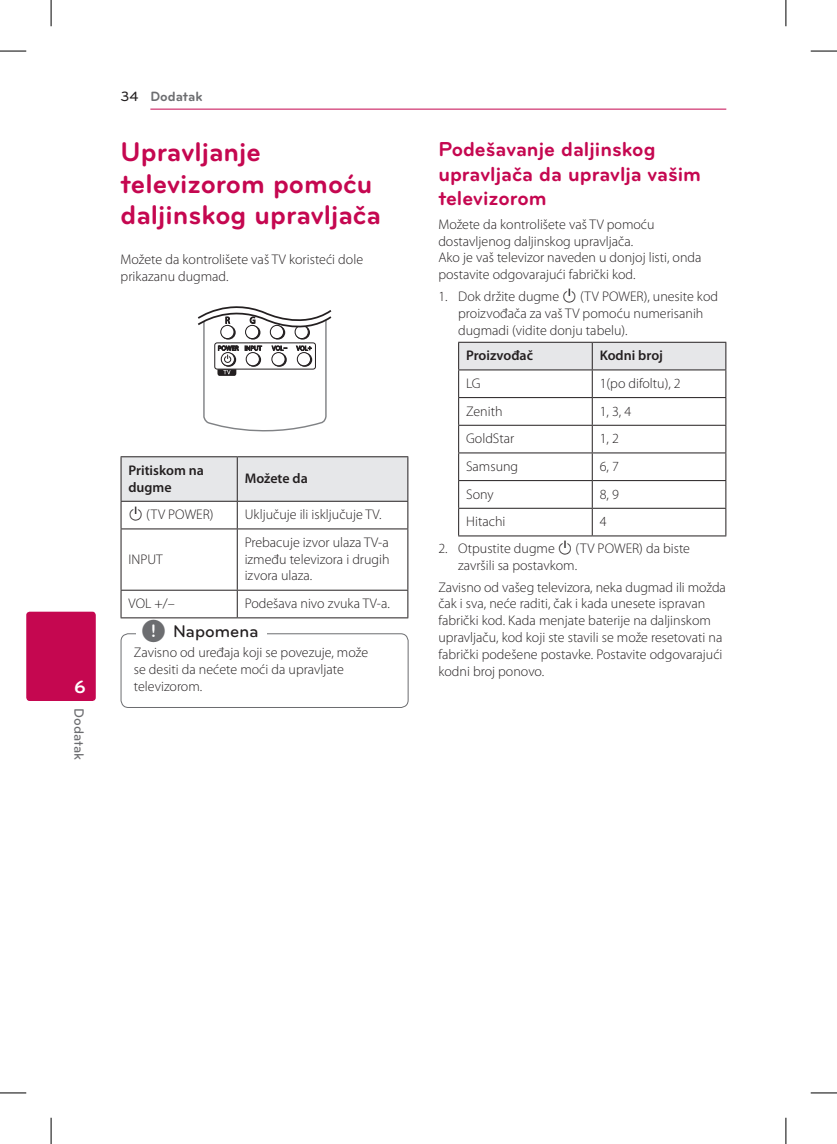
<style>
.page{position:relative;width:837px;height:1144px;background:#fff}
.page>*{position:absolute;margin:0;border:0;box-sizing:border-box;transform-origin:0 0}
.Title_1{font:700 28px/31.5px "Bryant LG";color:#c50750}
.Title_2{font:700 21px/24.5px "Bryant LG";color:#c50750}
.t1{font:700 18.38px "Bryant LG";color:#fff}
.t2{font:500 17.5px "Bryant LG";color:#231f20}
.Content_text_Light{font:300 14px/16.8px "Myriad Pro";color:#231f20}
.Content_text_Num{font:300 14px/16.8px "Myriad Pro";color:#231f20}
.Content_text_Light-2{font:600 14px/16.8px "Myriad Pro";color:#231f20}
.Chapter_Title_Top_L{font:700 14px "Bryant LG";color:#6c6d70}
.Chapter_Title_Side{font:500 14px "Bryant LG";color:#6c6d70}
.Page_No_left{font:500 14px "Bryant LG";color:#231f20}
.s1{font-family:"UPSYS Common";font-weight:400}
.s2{font-family:"UPSYS Common";font-weight:400;font-size:26.25px;color:#6c6d70}
</style>
<div class="page">
<hr style="left:150px;top:109px;width:576px;height:1px;background:#c50750">
<div style="left:26px;top:612px;width:70px;height:89px;background:#c50750;border-radius:3px"></div>
<hr style="left:121px;top:456px;width:116px;height:1px;background:#231f20">
<hr style="left:237px;top:456px;width:171px;height:1px;background:#231f20">
<svg style="left:121px;top:457px;width:287px;height:71px"></svg>
<hr style="left:121px;top:528px;width:116px;height:1px;background:#231f20">
<hr style="left:121px;top:529px;width:1px;height:61px;background:#231f20">
<hr style="left:237px;top:528px;width:171px;height:1px;background:#231f20">
<hr style="left:237px;top:529px;width:1px;height:61px;background:#231f20">
<hr style="left:407px;top:529px;width:1px;height:61px;background:#231f20">
<hr style="left:121px;top:590px;width:116px;height:1px;background:#231f20">
<svg style="left:121px;top:591px;width:1px;height:26px"></svg>
<hr style="left:237px;top:590px;width:171px;height:1px;background:#231f20">
<svg style="left:237px;top:591px;width:1px;height:26px"></svg>
<svg style="left:407px;top:591px;width:1px;height:26px"></svg>
<hr style="left:121px;top:617px;width:116px;height:1px;background:#231f20">
<hr style="left:237px;top:617px;width:171px;height:1px;background:#231f20">
<div style="left:121px;top:633px;width:287px;height:75px;border:1px solid #6c6d70;border-radius:7px"></div>
<div style="left:136px;top:628px;width:130px;height:18px;background:#fff"></div>
<svg style="left:458px;top:342px;width:268px;height:193px"></svg>
<hr style="left:458px;top:535px;width:134px;height:1px;background:#231f20">
<hr style="left:592px;top:535px;width:134px;height:1px;background:#231f20">
<svg style="left:197px;top:306px;width:135px;height:125px"></svg>
<svg style="left:0;top:51px;width:26px;height:1px"></svg>
<svg style="left:810px;top:51px;width:26px;height:1px"></svg>
<svg style="left:0;top:1092px;width:26px;height:1px"></svg>
<svg style="left:810px;top:1092px;width:26px;height:1px"></svg>
<svg style="left:51px;top:0;width:1px;height:26px"></svg>
<svg style="left:51px;top:1118px;width:1px;height:26px"></svg>
<svg style="left:785px;top:0;width:1px;height:26px"></svg>
<svg style="left:785px;top:1118px;width:1px;height:26px"></svg>
<p class="Page_No_left" style="left:121px;top:88px;width:19px">34</p>
<p class="Chapter_Title_Top_L" style="left:150px;top:88px;width:54px">Dodatak</p>
<p class="Title_1" style="left:121px;top:136px;width:262px">Upravljanje televizorom pomoću daljinskog upravljača</p>
<p class="Content_text_Light" style="left:121px;top:251px;width:244px">Možete da kontrolišete vaš TV koristeći dole prikazanu dugmad.</p>
<p class="t1" style="left:74px;top:675px;width:13px">6</p>
<p class="Chapter_Title_Side" style="left:88px;top:708px;width:54px;rotate:90deg">Dodatak</p>
<p class="Content_text_Light-2" style="left:128px;top:461px;width:77px">Pritiskom na dugme</p>
<p class="Content_text_Light-2" style="left:245px;top:470px;width:65px">Možete da</p>
<p class="Content_text_Light" style="left:128px;top:506px;width:87px"><span class="s1">1</span> (TV POWER)</p>
<p class="Content_text_Light" style="left:245px;top:506px;width:138px">Uključuje ili isključuje TV.</p>
<p class="Content_text_Light" style="left:128px;top:550px;width:36px">INPUT</p>
<p class="Content_text_Light" style="left:245px;top:534px;width:146px;text-align:justify">Prebacuje izvor ulaza TV-a između televizora i drugih izvora ulaza.</p>
<p class="Content_text_Light" style="left:128px;top:595px;width:48px">VOL +/–</p>
<p class="Content_text_Light" style="left:245px;top:595px;width:147px">Podešava nivo zvuka TV-a.</p>
<p class="Content_text_Light" style="left:134px;top:644px;width:236px">Zavisno od uređaja koji se povezuje, može se desiti da nećete moći da upravljate televizorom.</p>
<p class="t2" style="left:141px;top:620px;width:119px"><span class="s2">,</span> Napomena</p>
<p class="Title_2" style="left:438px;top:137px;width:264px">Podešavanje daljinskog upravljača da upravlja vašim televizorom</p>
<p class="Content_text_Light" style="left:438px;top:216px;width:265px">Možete da kontrolišete vaš TV pomoću dostavljenog daljinskog upravljača.<br>Ako je vaš televizor naveden u donjoj listi, onda postavite odgovarajući fabrički kod.</p>
<p class="Content_text_Num" style="left:458px;top:288px;width:261px;text-indent:-20px">1. Dok držite dugme <span class="s1">1</span> (TV POWER), unesite kod proizvođača za vaš TV pomoću numerisanih dugmadi (vidite donju tabelu).</p>
<p class="Content_text_Light-2" style="left:466px;top:347px;width:68px">Proizvođač</p>
<p class="Content_text_Light-2" style="left:599px;top:347px;width:65px">Kodni broj</p>
<p class="Content_text_Light" style="left:466px;top:375px;width:16px">LG</p>
<p class="Content_text_Light" style="left:599px;top:375px;width:83px">1(po difoltu), 2</p>
<p class="Content_text_Light" style="left:466px;top:402px;width:38px">Zenith</p>
<p class="Content_text_Light" style="left:599px;top:402px;width:33px">1, 3, 4</p>
<p class="Content_text_Light" style="left:466px;top:430px;width:50px">GoldStar</p>
<p class="Content_text_Light" style="left:599px;top:430px;width:21px">1, 2</p>
<p class="Content_text_Light" style="left:466px;top:458px;width:54px">Samsung</p>
<p class="Content_text_Light" style="left:599px;top:458px;width:21px">6, 7</p>
<p class="Content_text_Light" style="left:466px;top:485px;width:29px">Sony</p>
<p class="Content_text_Light" style="left:599px;top:485px;width:21px">8, 9</p>
<p class="Content_text_Light" style="left:466px;top:513px;width:41px">Hitachi</p>
<p class="Content_text_Light" style="left:599px;top:513px;width:8px">4</p>
<p class="Content_text_Num" style="left:458px;top:540px;width:233px;text-indent:-20px">2. Otpustite dugme <span class="s1">1</span> (TV POWER) da biste završili sa postavkom.</p>
<p class="Content_text_Light" style="left:438px;top:578px;width:289px">Zavisno od vašeg televizora, neka dugmad ili možda čak i sva, neće raditi, čak i kada unesete ispravan fabrički kod. Kada menjate baterije na daljinskom upravljaču, kod koji ste stavili se može resetovati na fabrički podešene postavke. Postavite odgovarajući kodni broj ponovo.</p>
</div>
